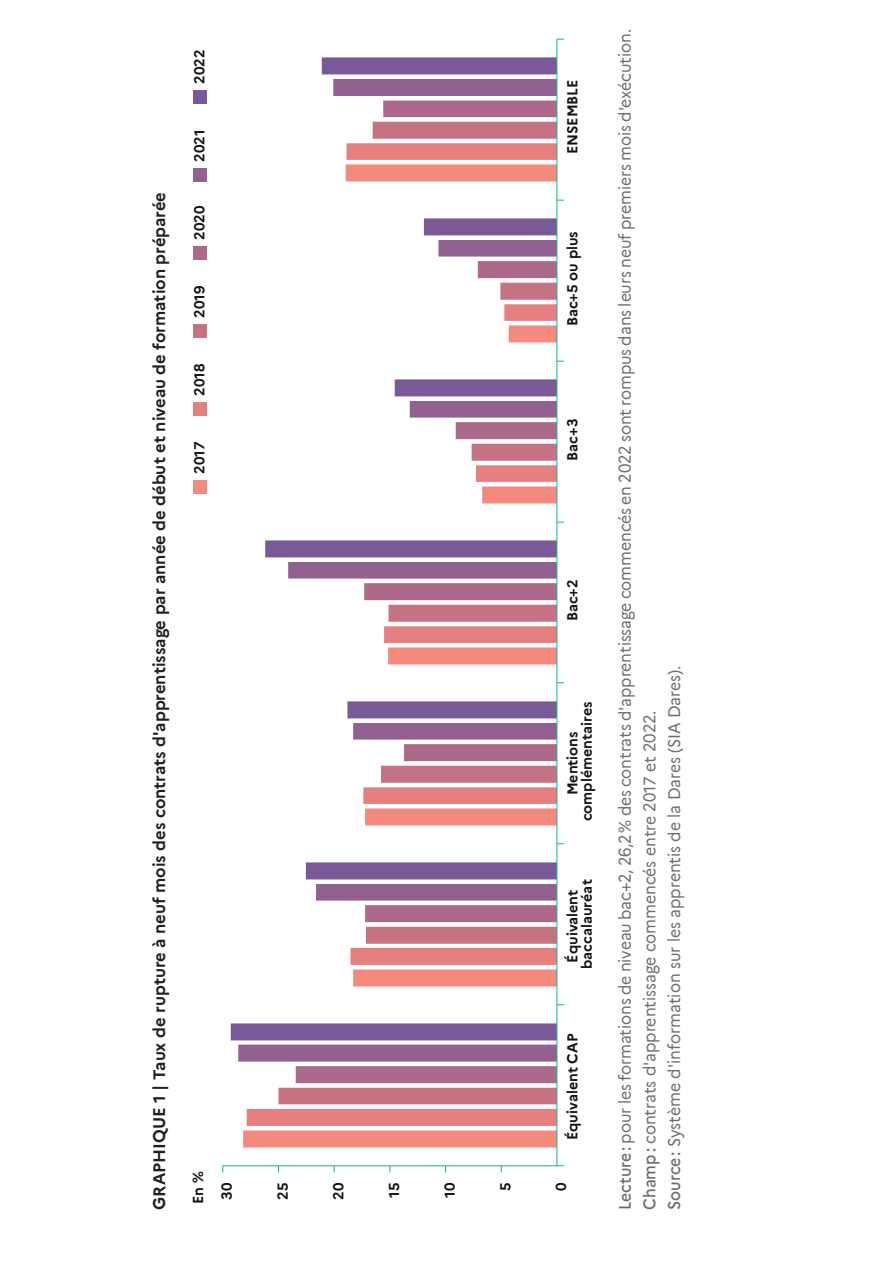
<style>
.page{position:relative;width:893px;height:1263px;background:#fff}
.page>*{position:absolute;margin:0;border:0;box-sizing:border-box;transform-origin:0 0}
.t1{font:16.65px/24.6px "Marianne";letter-spacing:-.005em;color:#6c6d70;scale:.95 1}
.t2{font:700 16.65px "Marianne";color:#231f20}
.t3{font:700 14.25px/14.2px "Marianne";color:#111314;text-align:center}
.s1{font-weight:500}
</style>
<div class="page">
<svg style="left:243px;top:1061px;width:314px;height:86px;fill:#f48a7d"></svg>
<svg style="left:247px;top:1061px;width:310px;height:65px;fill:#e68080"></svg>
<svg style="left:278px;top:1061px;width:279px;height:43px;fill:#c57383"></svg>
<svg style="left:296px;top:1061px;width:261px;height:22px;fill:#ac698a"></svg>
<svg style="left:238px;top:1040px;width:319px;height:21px;fill:#926191"></svg>
<svg style="left:231px;top:57px;width:326px;height:983px"></svg>
<hr style="left:557px;top:39px;width:1px;height:1127px;background:#0fb493">
<hr style="left:223px;top:1165px;width:341px;height:1px;background:#0fb493">
<div style="left:193px;top:480px;width:13px;height:13px;background:#f48a7d"></div>
<div style="left:193px;top:402px;width:13px;height:14px;background:#e68080"></div>
<div style="left:193px;top:324px;width:13px;height:13px;background:#c57383"></div>
<div style="left:193px;top:246px;width:13px;height:13px;background:#ac698a"></div>
<div style="left:193px;top:168px;width:13px;height:13px;background:#926191"></div>
<div style="left:193px;top:90px;width:13px;height:13px;background:#7a5999"></div>
<p class="t2" style="left:146px;top:1210px;width:1019px;rotate:-90deg">GRAPHIQUE 1 | Taux de rupture à neuf mois des contrats d'apprentissage par année de début et niveau de formation préparée</p>
<p class="t3" style="left:191px;top:84px;width:36px;rotate:-90deg">2022</p>
<p class="t3" style="left:191px;top:162px;width:34px;rotate:-90deg">2021</p>
<p class="t3" style="left:191px;top:240px;width:36px;rotate:-90deg">2020</p>
<p class="t3" style="left:191px;top:318px;width:34px;rotate:-90deg">2019</p>
<p class="t3" style="left:191px;top:396px;width:34px;rotate:-90deg">2018</p>
<p class="t3" style="left:191px;top:474px;width:34px;rotate:-90deg">2017</p>
<p class="t3" style="left:190px;top:1204px;width:34px;rotate:-90deg">En %</p>
<p class="t3" style="left:219px;top:1200px;width:19px;rotate:-90deg">30</p>
<p class="t3" style="left:274px;top:1200px;width:19px;rotate:-90deg">25</p>
<p class="t3" style="left:330px;top:1200px;width:19px;rotate:-90deg">20</p>
<p class="t3" style="left:386px;top:1198px;width:17px;rotate:-90deg">15</p>
<p class="t3" style="left:441px;top:1198px;width:17px;rotate:-90deg">10</p>
<p class="t3" style="left:564px;top:154px;width:76px;rotate:-90deg">ENSEMBLE</p>
<p class="t3" style="left:564px;top:326px;width:97px;rotate:-90deg">Bac+5 ou plus</p>
<p class="t3" style="left:564px;top:461px;width:43px;rotate:-90deg">Bac+3</p>
<p class="t3" style="left:564px;top:621px;width:43px;rotate:-90deg">Bac+2</p>
<p class="t3" style="left:564px;top:821px;width:121px;rotate:-90deg">Mentions complémentaires</p>
<p class="t3" style="left:564px;top:969px;width:91px;rotate:-90deg">Équivalent baccalauréat</p>
<p class="t3" style="left:564px;top:1140px;width:108px;rotate:-90deg">Équivalent CAP</p>
<p class="t3" style="left:497px;top:1191px;width:10px;rotate:-90deg">5</p>
<p class="t3" style="left:553px;top:1191px;width:10px;rotate:-90deg">0</p>
<p class="t1" style="left:611px;top:1210px;width:1244px;rotate:-90deg"><span class="s1">Lecture :</span> pour les formations de niveau bac+2, 26,2 % des contrats d'apprentissage commencés en 2022 sont rompus dans leurs neuf premiers mois d'exécution.<br><span class="s1">Champ :</span> contrats d'apprentissage commencés entre 2017 et 2022.<br><span class="s1">Source :</span> Système d'information sur les apprentis de la Dares (SIA Dares).</p>
</div>
